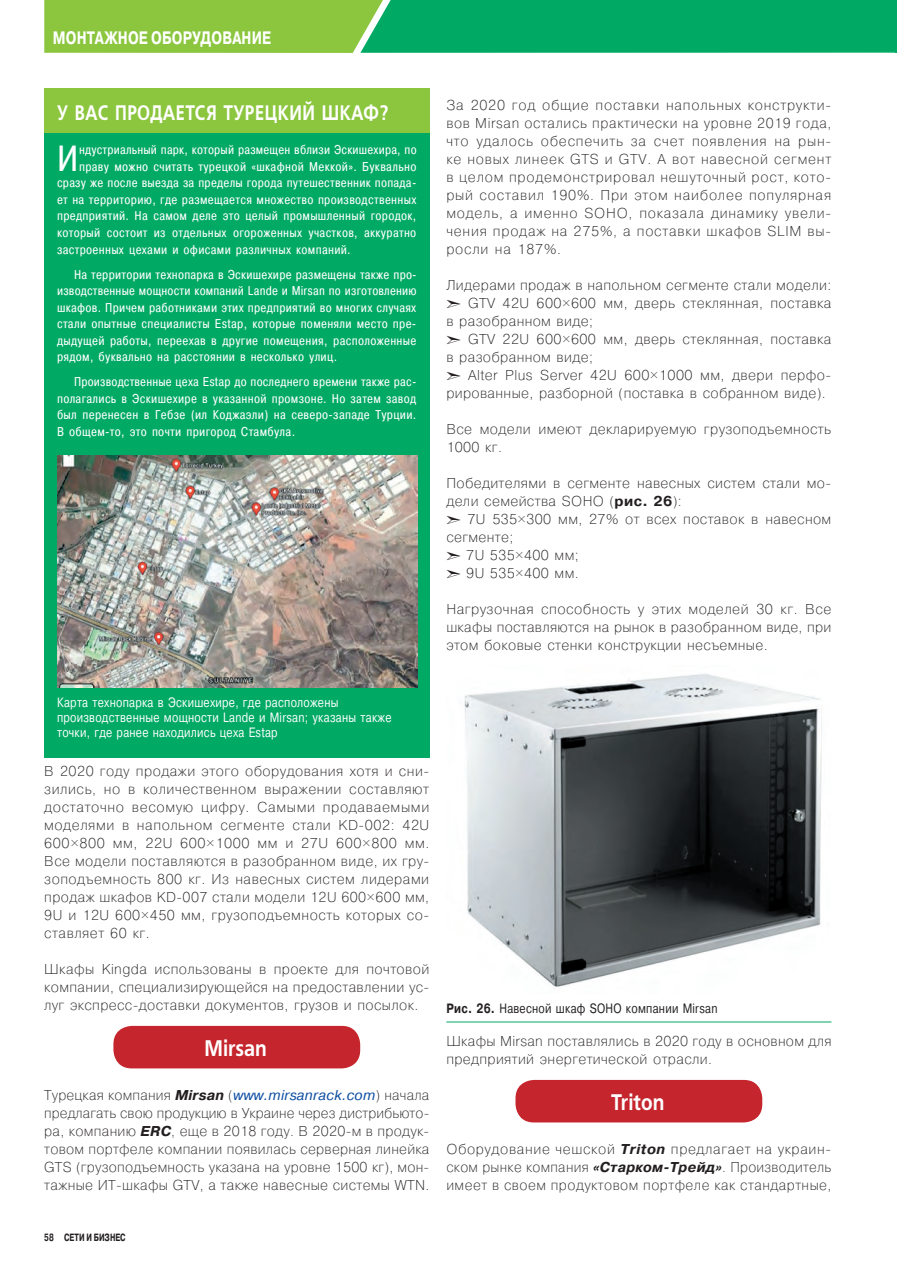
<style>
.page{position:relative;width:897px;height:1267px;background:#fff}
.page>*{position:absolute;margin:0;border:0;box-sizing:border-box;transform-origin:0 0}
.t1{font:36.3px "Pragmatica Cond";color:#fff}
.t2{font:600 22.5px "Free Set";letter-spacing:.005em;color:#fff;scale:.85 1}
.t3{font:600 21px "Free Set";letter-spacing:.145em;color:#fff;scale:.8 1}
.t4{font:700 18px "Pragmatica";letter-spacing:.01em;color:#fff;scale:.75 1}
.t5{font:200 14.25px/18px "Pragmatica";letter-spacing:.025em;color:#231f20;text-align:justify}
.t6{font:13.5px/15px "Pragmatica";letter-spacing:.025em;color:#fff;scale:.8 1}
.t7{font:13.5px "Pragmatica";letter-spacing:.025em;color:#231f20;scale:.8 1}
.t8{font:12.75px/16.5px "Pragmatica Cond";letter-spacing:.025em;color:#fff;text-align:justify}
.t9{font:700 10.5px "Pragmatica";color:#231f20;scale:.7 1}
.s1{font-weight:700}
.s2{font-weight:700;font-style:italic}
.s3{font-weight:400;font-style:italic;color:#0d4da1}
</style>
<div class="page">
<div style="left:113px;top:1025px;width:247px;height:43px;background:#c5252c;border-radius:18px"></div>
<hr style="left:446px;top:1021px;width:385px;height:1px;background:#00a964">
<img style="left:464px;top:673px;width:358px;height:316px">
<div style="left:515px;top:1079px;width:247px;height:43px;background:#c5252c;border-radius:18px"></div>
<div style="left:44px;top:133px;width:385px;height:624px;background:#00a964"></div>
<img style="left:57px;top:455px;width:361px;height:232px">
<div style="left:44px;top:88px;width:385px;height:45px;background:#8bc63e"></div>
<svg style="left:44px;top:0;width:853px;height:53px;background:#37b557"></svg>
<p class="t4" style="left:53px;top:26px;width:265px">Монтажное оборудование</p>
<h3 class="t3" style="left:57px;top:100px;width:416px">У вас продается турецкий шкаф?</h3>
<h1 class="t1" style="left:57px;top:136px;width:23px">И</h1>
<p class="t8" style="left:79px;top:142px;width:339px">ндустриальный парк, который размещен вблизи Эскишехира, по</p>
<p class="t8" style="left:79px;top:158px;width:339px">праву можно считать турецкой «шкафной Меккой». Буквально</p>
<p class="t8" style="left:57px;top:175px;width:361px">сразу же после выезда за пределы города путешественник попада-</p>
<p class="t8" style="left:57px;top:191px;width:361px">ет на территорию, где размещается множество производственных</p>
<p class="t8" style="left:57px;top:208px;width:361px">предприятий. На самом деле это целый промышленный городок,</p>
<p class="t8" style="left:57px;top:224px;width:361px">который состоит из отдельных огороженных участков, аккуратно</p>
<p class="t8" style="left:57px;top:241px;width:295px">застроенных цехами и офисами различных компаний.</p>
<p class="t8" style="left:57px;top:266px;width:361px;text-indent:17px">На территории технопарка в Эскишехире размещены также про&shy;изводственные мощности компаний Lande и Mirsan по изготовлению шкафов. Причем работниками этих предприятий во многих случаях стали опытные специалисты Estap, которые поменяли место пре&shy;дыдущей работы, переехав в другие помещения, расположенные рядом, буквально на расстоянии в несколько улиц.</p>
<p class="t8" style="left:57px;top:373px;width:361px;text-indent:17px">Производственные цеха Estap до последнего времени также рас&shy;полагались в Эскишехире в указанной промзоне. Но затем завод был перенесен в Гебзе (ил Коджаэли) на северо-западе Турции.<br>В общем-то, это почти пригород Стамбула.</p>
<p class="t5" style="left:446px;top:95px;width:386px">За 2020 год общие поставки напольных конструкти&shy;вов Mirsan остались практически на уровне 2019 года, что удалось обеспечить за счет появления на рын&shy;ке новых линеек GTS и GTV. А вот навесной сегмент в целом продемонстрировал нешуточный рост, кото&shy;рый составил 190%. При этом наиболее популярная модель, а именно SOHO, показала динамику увели&shy;чения продаж на 275%, а поставки шкафов SLIM вы&shy;росли на 187%.</p>
<p class="t5" style="left:446px;top:275px;width:386px">Лидерами продаж в напольном сегменте стали модели:</p>
<p class="t5" style="left:468px;top:293px;width:365px">GTV 42U 600×600 мм, дверь стеклянная, поставка</p>
<p class="t5" style="left:446px;top:311px;width:148px">в разобранном виде;</p>
<p class="t5" style="left:468px;top:329px;width:365px">GTV 22U 600×600 мм, дверь стеклянная, поставка</p>
<p class="t5" style="left:446px;top:347px;width:148px">в разобранном виде;</p>
<p class="t5" style="left:468px;top:365px;width:364px">Alter Plus Server 42U 600×1000 мм, двери перфо-</p>
<p class="t5" style="left:446px;top:383px;width:381px">рированные, разборной (поставка в собранном виде).</p>
<p class="t5" style="left:446px;top:419px;width:386px">Все модели имеют декларируемую грузоподъемность<br>1000 кг.</p>
<p class="t5" style="left:446px;top:473px;width:386px">Победителями в сегменте навесных систем стали мо&shy;дели семейства SOHO (<span class="s1">рис. 26</span>):</p>
<p class="t5" style="left:467px;top:509px;width:365px">7U 535×300 мм, 27% от всех поставок в навесном</p>
<p class="t5" style="left:446px;top:527px;width:68px">сегменте;</p>
<p class="t5" style="left:466px;top:545px;width:114px">7U 535×400 мм;</p>
<p class="t5" style="left:466px;top:563px;width:114px">9U 535×400 мм.</p>
<p class="t5" style="left:446px;top:599px;width:386px">Нагрузочная способность у этих моделей 30 кг. Все шкафы поставляются на рынок в разобранном виде, при этом боковые стенки конструкции несъемные.</p>
<p class="t6" style="left:57px;top:695px;width:419px">Карта технопарка в Эскишехире, где расположены производственные мощности Lande и Mirsan; указаны также точки, где ранее находились цеха Estap</p>
<p class="t5" style="left:44px;top:761px;width:386px">В 2020 году продажи этого оборудования хотя и сни&shy;зились, но в количественном выражении составляют достаточно весомую цифру. Самыми продаваемыми моделями в напольном сегменте стали KD‑002: 42U 600×800 мм, 22U 600×1000 мм и 27U 600×800 мм.<br>Все модели поставляются в разобранном виде, их гру&shy;зоподъемность 800 кг. Из навесных систем лидерами продаж шкафов KD‑007 стали модели 12U 600×600 мм, 9U и 12U 600×450 мм, грузоподъемность которых со&shy;ставляет 60 кг.</p>
<p class="t5" style="left:44px;top:959px;width:386px">Шкафы Kingda использованы в проекте для почтовой компании, специализирующейся на предоставлении ус&shy;луг экспресс-доставки документов, грузов и посылок.</p>
<h2 class="t2" style="left:204px;top:1034px;width:75px">Mirsan</h2>
<p class="t5" style="left:44px;top:1085px;width:387px">Турецкая компания <span class="s2">Mirsan</span> (<span class="s3">www.mirsanrack.com</span>) начала предлагать свою продукцию в Украине через дистрибьюто&shy;ра, компанию <span class="s2">ERC</span>, еще в 2018 году. В 2020‑м в продук&shy;товом портфеле компании появилась серверная линейка GTS (грузоподъемность указана на уровне 1500 кг), мон&shy;тажные ИТ‑шкафы GTV, а также навесные системы WTN.</p>
<p class="t9" style="left:44px;top:1230px;width:118px">58 СЕТИ И БИЗНЕС</p>
<p class="t7" style="left:446px;top:1000px;width:340px"><span class="s1">Рис. 26.</span> Навесной шкаф SOHO компании Mirsan</p>
<p class="t5" style="left:446px;top:1031px;width:387px">Шкафы Mirsan поставлялись в 2020 году в основном для предприятий энергетической отрасли.</p>
<h2 class="t2" style="left:611px;top:1088px;width:64px">Triton</h2>
<p class="t5" style="left:446px;top:1139px;width:386px">Оборудование чешской <span class="s2">Triton</span> предлагает на украин&shy;ском рынке компания <span class="s2">«Старком-Трейд»</span>. Производитель имеет в своем продуктовом портфеле как стандартные,</p>
</div>
